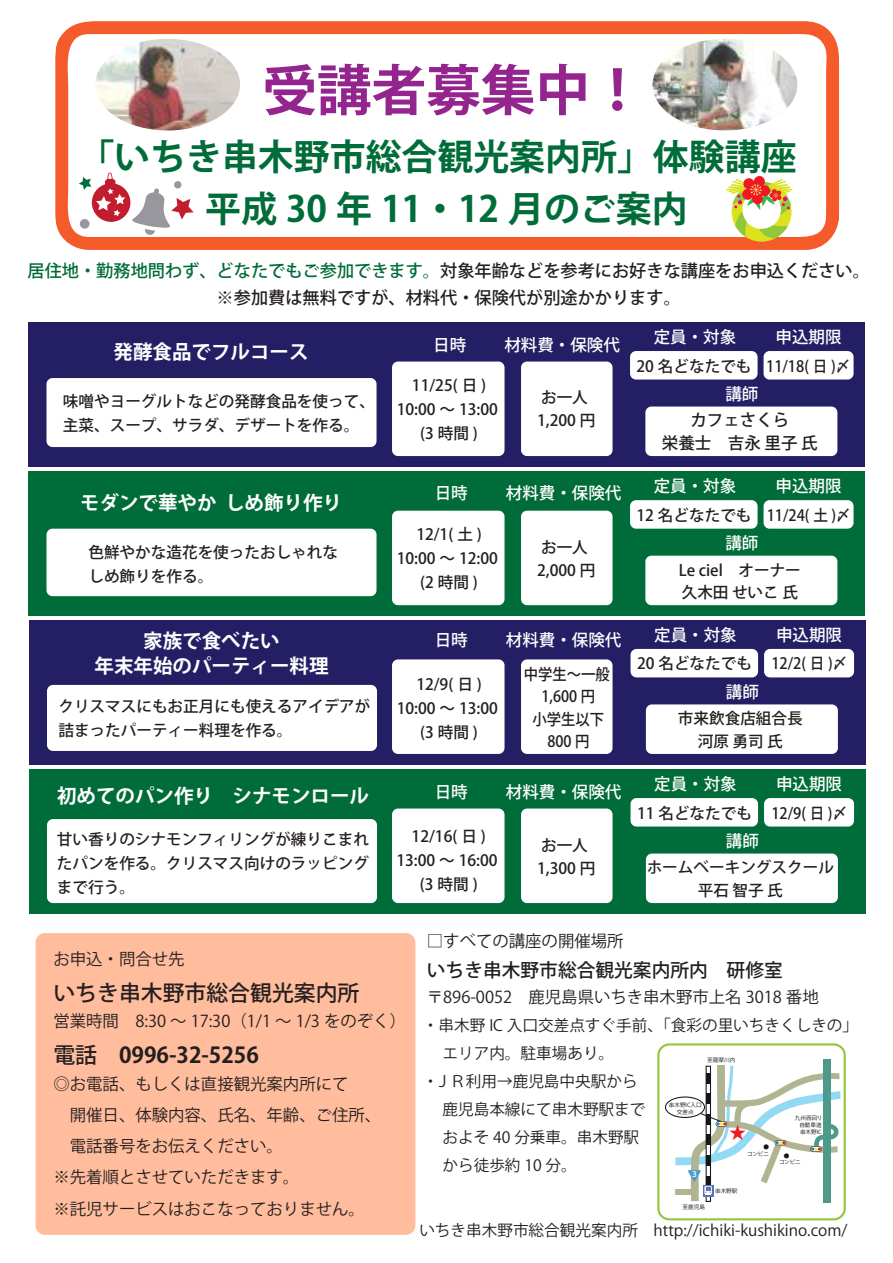
<style>
.page{position:relative;width:893px;height:1263px;background:#fff}
.page>*{position:absolute;margin:0;border:0;box-sizing:border-box;transform-origin:0 0}
.t1{font:700 54.6px "Koz Go Pro";color:#94258f}
.t2{font:700 35.85px/51.6px "Koz Go Pro";color:#006c39;text-align:center}
.t3{font:500 21.9px "Koz Go Pro";color:#241f1f}
.t4{font:700 21.9px "Koz Go Pro";color:#241f1f}
.t5{font:700 19.5px/25.5px "Koz Go Pro";color:#fff;text-align:center}
.t6{font:500 18.75px "Koz Go Pro";color:#241f1f}
.t7{font:500 17.25px/27.9px "Koz Go Pro";color:#241f1f;text-align:center}
.t8{font:17.1px "Koz Go Pro";color:#ef1923}
.t9{font:500 16.5px "Koz Go Pro";color:#fff}
.t10{font:500 16.5px/22.5px "Koz Go Pro";color:#241f1f;text-align:center}
.t11{font:16.35px/31.2px "Koz Go Pro";color:#241f1f}
.t12{font:500 15.6px/24px "Koz Go Pro";color:#241f1f}
.t13{font:15.6px/28px "Koz Go Pro";color:#241f1f}
.t14{font:500 15.6px/22.5px "Koz Go Pro";color:#241f1f;text-align:center;scale:.92 1}
.t15{font:500 7.8px "Koz Go Pro";color:#fff}
.t16{font:5.55px/6.8px "Koz Go Pro";color:#121717;text-align:justify}
.s1{color:#006c39}
.s2{font-weight:500}
</style>
<div class="page">
<div style="left:29px;top:322px;width:836px;height:145px;background:#241f64"></div>
<div style="left:46px;top:378px;width:330px;height:69px;background:#fff;border-radius:6px"></div>
<div style="left:645px;top:406px;width:192px;height:50px;background:#fff;border-radius:6px"></div>
<div style="left:764px;top:351px;width:90px;height:29px;background:#fff;border-radius:6px"></div>
<div style="left:630px;top:351px;width:128px;height:29px;background:#fff;border-radius:6px"></div>
<div style="left:36px;top:933px;width:379px;height:302px;background:#ffbd9d;border-radius:9px"></div>
<svg style="left:55px;top:21px;width:784px;height:229px"></svg>
<svg style="left:657px;top:1043px;width:189px;height:177px"></svg>
<div style="left:823px;top:1059px;width:7px;height:144px;background:#4e9a8a"></div>
<div style="left:29px;top:471px;width:836px;height:145px;background:#006c39"></div>
<div style="left:46px;top:529px;width:330px;height:67px;background:#fff;border-radius:6px"></div>
<div style="left:645px;top:556px;width:192px;height:49px;background:#fff;border-radius:6px"></div>
<div style="left:763px;top:500px;width:90px;height:29px;background:#fff;border-radius:6px"></div>
<div style="left:630px;top:500px;width:127px;height:29px;background:#fff;border-radius:6px"></div>
<div style="left:29px;top:620px;width:836px;height:145px;background:#241f64"></div>
<div style="left:47px;top:685px;width:330px;height:66px;background:#fff;border-radius:6px"></div>
<div style="left:646px;top:704px;width:192px;height:50px;background:#fff;border-radius:6px"></div>
<div style="left:764px;top:649px;width:90px;height:28px;background:#fff;border-radius:6px"></div>
<div style="left:630px;top:649px;width:128px;height:28px;background:#fff;border-radius:6px"></div>
<div style="left:29px;top:769px;width:836px;height:145px;background:#006c39"></div>
<div style="left:47px;top:819px;width:330px;height:84px;background:#fff;border-radius:6px"></div>
<div style="left:646px;top:853px;width:192px;height:50px;background:#fff;border-radius:6px"></div>
<div style="left:764px;top:798px;width:90px;height:28px;background:#fff;border-radius:6px"></div>
<div style="left:630px;top:798px;width:128px;height:28px;background:#fff;border-radius:6px"></div>
<img style="left:95px;top:39px;width:145px;height:91px">
<div style="left:392px;top:808px;width:112px;height:95px;background:#fff;border-radius:6px"></div>
<div style="left:521px;top:808px;width:91px;height:95px;background:#fff;border-radius:6px"></div>
<div style="left:392px;top:659px;width:112px;height:95px;background:#fff;border-radius:6px"></div>
<div style="left:521px;top:659px;width:91px;height:95px;background:#fff;border-radius:6px"></div>
<div style="left:392px;top:511px;width:112px;height:94px;background:#fff;border-radius:6px"></div>
<div style="left:521px;top:511px;width:91px;height:94px;background:#fff;border-radius:6px"></div>
<div style="left:392px;top:362px;width:112px;height:94px;background:#fff;border-radius:6px"></div>
<div style="left:521px;top:362px;width:91px;height:94px;background:#fff;border-radius:6px"></div>
<img style="left:652px;top:39px;width:145px;height:91px">
<svg style="left:725px;top:175px;width:69px;height:67px"></svg>
<svg style="left:79px;top:172px;width:115px;height:63px"></svg>
<div style="left:80px;top:219px;width:10px;height:10px;background:#99979e;border-radius:50%"></div>
<h1 class="t1" style="left:262px;top:55px;width:384px">受講者募集中！</h1>
<h2 class="t2" style="left:78px;top:134px;width:720px">「いちき串木野市総合観光案内所」体験講座平成 30 年 11・12 月のご案内</h2>
<p class="t7" style="left:28px;top:257px;width:844px"><span class="s1">居住地・勤務地問わず、どなたでもご参加できます。</span>対象年齢などを参考にお好きな講座をお申込ください。※参加費は無料ですが、材料代・保険代が別途かかります。</p>
<p class="t5" style="left:114px;top:340px;width:196px">発酵食品でフルコース</p>
<p class="t12" style="left:63px;top:390px;width:314px">味噌やヨーグルトなどの発酵食品を使って、主菜、スープ、サラダ、デザートを作る。</p>
<p class="t5" style="left:80px;top:491px;width:263px">モダンで華やか しめ飾り作り</p>
<p class="t12" style="left:88px;top:541px;width:251px">色鮮やかな造花を使ったおしゃれなしめ飾りを作る。</p>
<p class="t9" style="left:433px;top:334px;width:34px">日時</p>
<p class="t9" style="left:504px;top:334px;width:117px">材料費・保険代</p>
<p class="t12" style="left:397px;top:374px;width:103px;text-align:center">11/25( 日 )<br>10:00 ～ 13:00 (3 時間 )</p>
<p class="t12" style="left:537px;top:387px;width:60px;line-height:23px">お一人<br>1,200 円</p>
<p class="t9" style="left:435px;top:482px;width:34px">日時</p>
<p class="t9" style="left:506px;top:482px;width:117px">材料費・保険代</p>
<p class="t12" style="left:397px;top:523px;width:103px;text-align:center">12/1( 土 )<br>10:00 ～ 12:00 (2 時間 )</p>
<p class="t12" style="left:537px;top:537px;width:60px;line-height:23px">お一人<br>2,000 円</p>
<p class="t9" style="left:654px;top:326px;width:84px">定員・対象</p>
<p class="t9" style="left:776px;top:326px;width:67px">申込期限</p>
<p class="t12" style="left:636px;top:355px;width:215px">20 名どなたでも 11/18( 日 )〆</p>
<p class="t9" style="left:725px;top:383px;width:34px">講師</p>
<p class="t10" style="left:662px;top:410px;width:157px">カフェさくら<br>栄養士　吉永 里子 氏</p>
<p class="t9" style="left:654px;top:475px;width:84px">定員・対象</p>
<p class="t9" style="left:776px;top:475px;width:67px">申込期限</p>
<p class="t12" style="left:636px;top:504px;width:216px">12 名どなたでも 11/24( 土 )〆</p>
<p class="t9" style="left:725px;top:532px;width:34px">講師</p>
<p class="t12" style="left:679px;top:559px;width:124px;line-height:22.5px">Le ciel　オーナー久木田 せいこ 氏</p>
<p class="t5" style="left:95px;top:629px;width:235px">家族で食べたい<br>年末年始のパーティー料理</p>
<p class="t9" style="left:654px;top:624px;width:84px">定員・対象</p>
<p class="t9" style="left:726px;top:681px;width:34px">講師</p>
<p class="t9" style="left:776px;top:624px;width:67px">申込期限</p>
<p class="t9" style="left:435px;top:630px;width:34px">日時</p>
<p class="t9" style="left:506px;top:630px;width:117px">材料費・保険代</p>
<p class="t12" style="left:397px;top:673px;width:103px;text-align:center">12/9( 日 )<br>10:00 ～ 13:00 (3 時間 )</p>
<p class="t14" style="left:524px;top:663px;width:95px">中学生～一般<br>1,600 円<br>小学生以下<br>800 円</p>
<p class="t12" style="left:637px;top:652px;width:212px">20 名どなたでも 12/2( 日 )〆</p>
<p class="t12" style="left:58px;top:695px;width:313px">クリスマスにもお正月にも使えるアイデアが詰まったパーティー料理を作る。</p>
<p class="t12" style="left:678px;top:708px;width:126px;line-height:22.5px;text-align:center">市来飲食店組合長河原 勇司 氏</p>
<p class="t5" style="left:57px;top:784px;width:314px">初めてのパン作り　シナモンロール</p>
<p class="t9" style="left:435px;top:781px;width:34px">日時</p>
<p class="t9" style="left:506px;top:781px;width:117px">材料費・保険代</p>
<p class="t12" style="left:57px;top:828px;width:313px;text-align:justify">甘い香りのシナモンフィリングが練りこまれたパンを作る。クリスマス向けのラッピングまで行う。</p>
<p class="t12" style="left:396px;top:825px;width:103px;text-align:center">12/16( 日 )<br>13:00 ～ 16:00 (3 時間 )</p>
<p class="t12" style="left:537px;top:834px;width:60px;line-height:23px">お一人<br>1,300 円</p>
<p class="t9" style="left:654px;top:773px;width:84px">定員・対象</p>
<p class="t9" style="left:776px;top:773px;width:67px">申込期限</p>
<p class="t12" style="left:637px;top:802px;width:212px">11 名どなたでも 12/9( 日 )〆</p>
<p class="t9" style="left:726px;top:830px;width:34px">講師</p>
<p class="t12" style="left:647px;top:857px;width:189px;line-height:22.5px;text-align:center">ホームベーキングスクール平石 智子 氏</p>
<p class="t11" style="left:53px;top:943px;width:133px">お申込・問合せ先</p>
<h3 class="t3" style="left:53px;top:979px;width:307px">いちき串木野市総合観光案内所</h3>
<p class="t11" style="left:53px;top:1006px;width:354px">営業時間　8:30 ～ 17:30（1/1 ～ 1/3 をのぞく）</p>
<h3 class="t4" style="left:53px;top:1041px;width:207px"><span class="s2">電話</span> 0996-32-5256</h3>
<p class="t11" style="left:53px;top:1068px;width:329px">◎お電話、もしくは直接観光案内所にて<br>　開催日、体験内容、氏名、年齢、ご住所、　電話番号をお伝えください。<br>※先着順とさせていただきます。<br>※託児サービスはおこなっておりません。</p>
<p class="t11" style="left:427px;top:926px;width:198px">□すべての講座の開催場所</p>
<p class="t6" style="left:427px;top:958px;width:357px">いちき串木野市総合観光案内所内　研修室</p>
<p class="t11" style="left:427px;top:982px;width:393px">〒896-0052　鹿児島県いちき串木野市上名 3018 番地</p>
<p class="t13" style="left:423px;top:1011px;width:437px">・串木野 IC 入口交差点すぐ手前、「食彩の里いちきくしきの」　エリア内。駐車場あり。<br>・ＪＲ利用→鹿児島中央駅から<br>　鹿児島本線にて串木野駅まで<br>　およそ 40 分乗車。串木野駅<br>　から徒歩約 10 分。</p>
<p class="t16" style="left:707px;top:1056px;width:29px">至薩摩川内</p>
<p class="t16" style="left:669px;top:1102px;width:34px;text-align:center">串木野IC入口交差点</p>
<p class="t16" style="left:799px;top:1115px;width:24px;text-indent:-5px">九州西回り自動車道串木野IC</p>
<p class="t8" style="left:729px;top:1122px;width:19px">★</p>
<p class="t16" style="left:764px;top:1144px;width:7px">●</p>
<p class="t16" style="left:747px;top:1150px;width:23px">コンビニ</p>
<p class="t16" style="left:784px;top:1153px;width:7px">●</p>
<p class="t16" style="left:779px;top:1159px;width:23px">コンビニ</p>
<p class="t15" style="left:691px;top:1169px;width:9px">３</p>
<p class="t16" style="left:715px;top:1188px;width:24px">串木野駅</p>
<p class="t13" style="left:419px;top:1217px;width:430px">いちき串木野市総合観光案内所　http://ichiki-kushikino.com/</p>
<p class="t16" style="left:683px;top:1204px;width:24px">至鹿児島</p>
</div>
